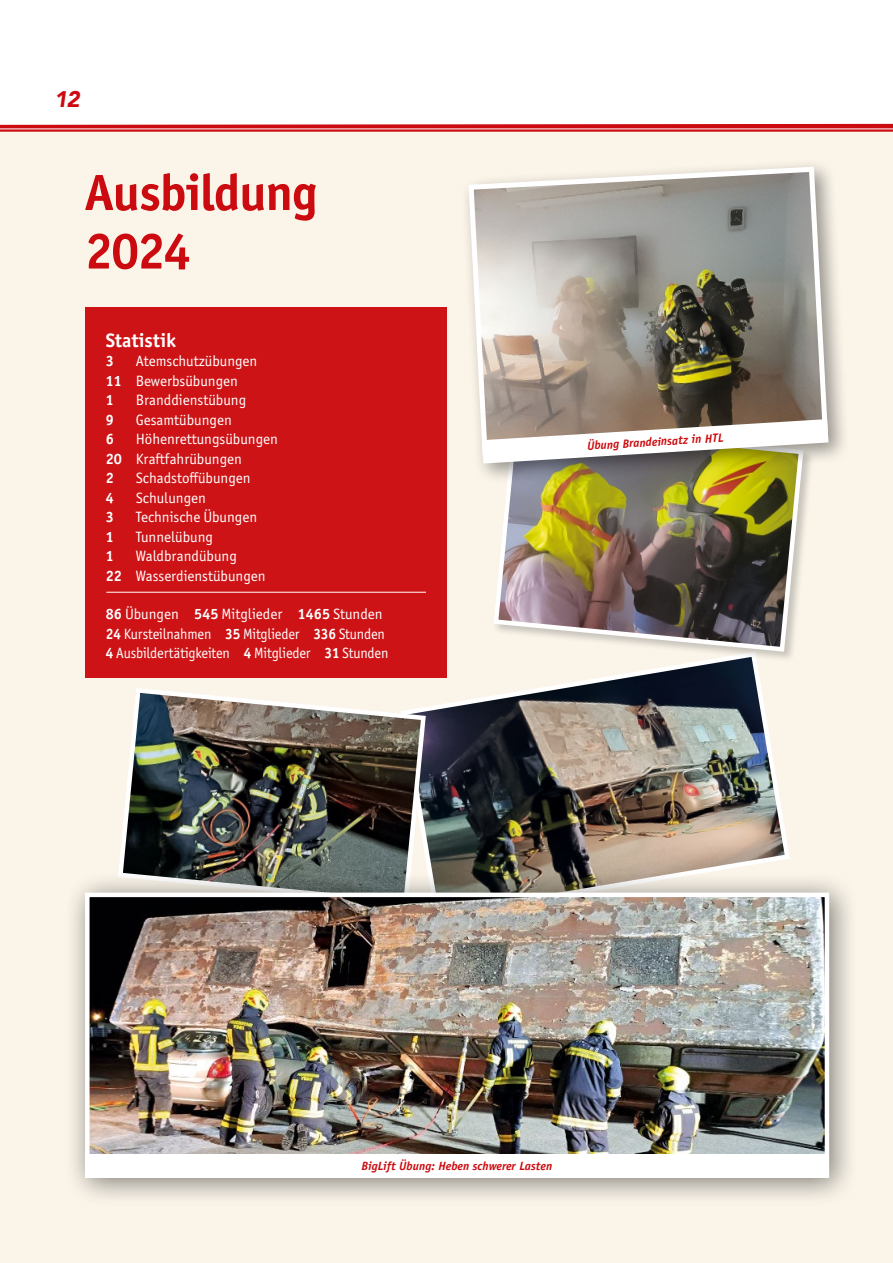
<style>
.page{position:relative;width:893px;height:1263px;background:#fff}
.page>*{position:absolute;margin:0;border:0;box-sizing:border-box;transform-origin:0 0}
.t1{font:700 51px/58.5px "Officina Sans ITC Pro";letter-spacing:-.02em;color:#cb0b0f}
.t2{font:italic 900 22.5px "Avenir";color:#cb0b0f}
.t3{font:700 19.5px "Officina Sans ITC Pro";color:#fff}
.t4{font:15px/19.5px "Officina Sans ITC Pro";color:#fff}
.t5{font:700 15px "Officina Sans ITC Pro";color:#fff}
.t6{font:italic 700 12px "Officina Sans Std";color:#cb0b0f}
.s1{font-weight:700}
</style>
<div class="page">
<div style="left:0;top:131px;width:893px;height:1132px;background:#faf4e9"></div>
<svg style="left:0;top:123px;width:893px;height:5px;fill:#cb0b0f"></svg>
<hr style="left:0;top:129px;width:893px;height:3px;background:#cb0b0f">
<img style="left:428px;top:649px;width:362px;height:222px">
<img style="left:119px;top:688px;width:309px;height:183px">
<div style="left:63px;top:871px;width:796px;height:337px;background:#000;opacity:.5"></div>
<img style="left:90px;top:897px;width:734px;height:257px">
<div style="left:85px;top:892px;width:744px;height:286px;border:4px solid #fff"></div>
<div style="left:85px;top:1154px;width:744px;height:23px;background:#fff"></div>
<div style="left:85px;top:308px;width:361px;height:370px;background:#cd1316"></div>
<hr style="left:106px;top:592px;width:320px;height:1px;background:#fff">
<div style="left:492px;top:420px;width:322px;height:243px;background:#000;opacity:.2"></div>
<img style="left:491px;top:485px;width:315px;height:169px">
<div style="left:460px;top:158px;width:390px;height:327px;background:#000;opacity:.4"></div>
<svg style="left:466px;top:164px;width:365px;height:295px;background:#a19c91"></svg>
<svg style="left:482px;top:419px;width:346px;height:44px;background:#c9c3b5"></svg>
<h2 class="t2" style="left:54px;top:80px;width:27px">12</h2>
<h1 class="t1" style="left:85px;top:163px;width:234px">Ausbildung<br>2024</h1>
<h3 class="t3" style="left:106px;top:328px;width:71px">Statistik</h3>
<p class="t5" style="left:106px;top:352px;width:10px">3</p>
<p class="t4" style="left:106px;top:351px;width:153px;text-indent:30px">Atemschutzübungen<br><span class="s1">11</span> Bewerbsübungen<br><span class="s1">1</span></p>
<p class="t4" style="left:136px;top:390px;width:112px">Branddienstübung</p>
<p class="t5" style="left:106px;top:410px;width:10px">9</p>
<p class="t4" style="left:136px;top:410px;width:98px">Gesamtübungen</p>
<p class="t5" style="left:106px;top:430px;width:10px">6</p>
<p class="t4" style="left:106px;top:429px;width:174px;text-indent:30px">Höhenrettungsübungen<br><span class="s1">20</span> Kraftfahrübungen<br><span class="s1">2</span></p>
<p class="t4" style="left:136px;top:468px;width:116px">Schadstoffübungen</p>
<p class="t5" style="left:106px;top:488px;width:10px">4</p>
<p class="t4" style="left:136px;top:488px;width:72px">Schulungen</p>
<p class="t5" style="left:106px;top:508px;width:10px">3</p>
<p class="t4" style="left:136px;top:507px;width:123px">Technische Übungen</p>
<p class="t5" style="left:106px;top:527px;width:10px">1</p>
<p class="t4" style="left:136px;top:527px;width:79px">Tunnelübung</p>
<p class="t5" style="left:106px;top:547px;width:10px">1</p>
<p class="t4" style="left:106px;top:546px;width:161px;text-align:center">Waldbrandübung<br><span class="s1">22</span> Wasserdienstübungen</p>
<p class="t4" style="left:106px;top:604px;width:284px"><span class="s1">86</span> Übungen <span class="s1">545</span> Mitglieder <span class="s1">1465</span> Stunden<br><span class="s1">24</span> Kursteilnahmen <span class="s1">35</span> Mitglieder <span class="s1">336</span> Stunden<br><span class="s1">4</span> Ausbildertätigkeiten <span class="s1">4</span> Mitglieder <span class="s1">31</span> Stunden</p>
<p class="t6" style="left:587px;top:439px;width:138px;rotate:-4deg">Übung Brandeinsatz in HTL</p>
<p class="t6" style="left:362px;top:1158px;width:192px">BigLift Übung: Heben schwerer Lasten</p>
</div>
